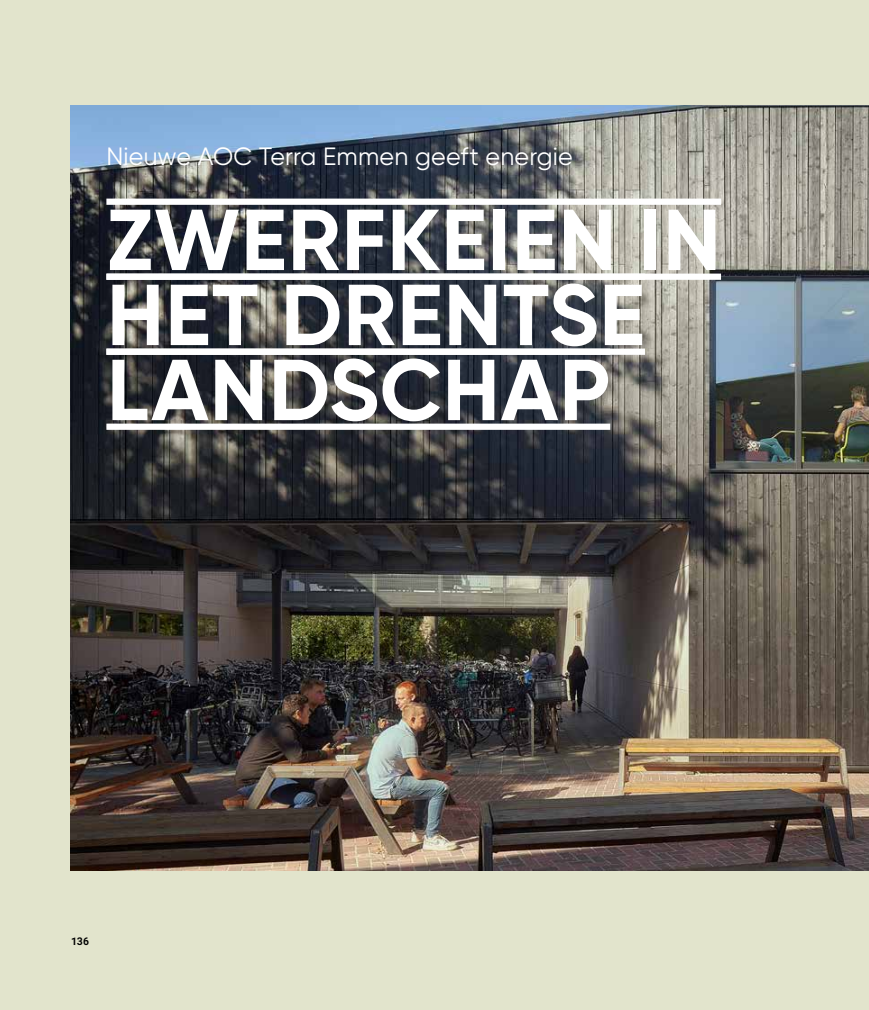
<style>
.page{position:relative;width:869px;height:1010px;background:#fff}
.page>*{position:absolute;margin:0;border:0;box-sizing:border-box;transform-origin:0 0}
.t1{font:700 86.25px/75px "Gilroy";letter-spacing:.01em;color:#fff}
.t2{font:25px "Gilroy";letter-spacing:.01em;color:#fff}
.t3{font:700 10.62px "Roboto Mono";color:#000}
</style>
<div class="page">
<div style="left:0;top:0;width:868px;height:1010px;background:#e2e4cc"></div>
<img style="left:71px;top:105px;width:797px;height:765px">
<div style="left:106px;top:199px;width:614px;height:6px;background:#fff"></div>
<div style="left:106px;top:274px;width:614px;height:6px;background:#fff"></div>
<div style="left:106px;top:349px;width:538px;height:6px;background:#fff"></div>
<div style="left:106px;top:424px;width:504px;height:6px;background:#fff"></div>
<p class="t2" style="left:106px;top:141px;width:467px">Nieuwe AOC Terra Emmen geeft energie</p>
<p class="t1" style="left:107px;top:202px;width:615px">ZWERFKEIEN IN<br>HET DRENTSE<br>LANDSCHAP</p>
<p class="t3" style="left:71px;top:934px;width:20px">136</p>
</div>
